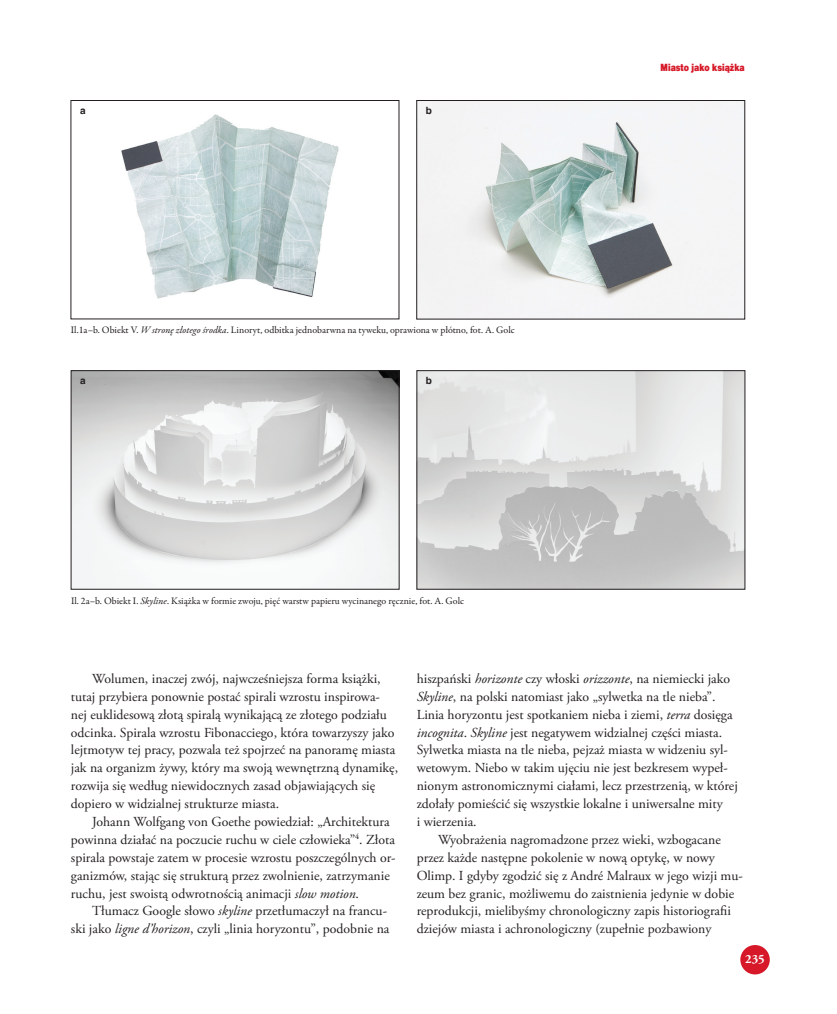
<style>
.page{position:relative;width:837px;height:1014px;background:#fff}
.page>*{position:absolute;margin:0;border:0;box-sizing:border-box;transform-origin:0 0}
.t1{font:13.75px/17.9px "Adobe Garamond Pro";color:#231f20}
.t2{font:700 12.5px "Adobe Garamond Pro";color:#fff}
.t3{font:10px "Garamond Premr Pro";color:#231f20}
.t4{font:10px "Switzer C Cnd EFN Black";color:#d61828}
.t5{font:700 10px "Switzerland";color:#231f20}
.s1{font-style:italic}
</style>
<div class="page">
<div style="left:740px;top:944px;width:29px;height:30px;background:#d61828;border-radius:50%"></div>
<img style="left:121px;top:114px;width:218px;height:185px">
<div style="left:71px;top:100px;width:328px;height:219px;border:1px solid #231f20"></div>
<img style="left:418px;top:102px;width:324px;height:215px">
<div style="left:416px;top:100px;width:328px;height:219px;border:1px solid #231f20"></div>
<img style="left:73px;top:372px;width:324px;height:215px">
<div style="left:71px;top:370px;width:328px;height:219px;border:1px solid #231f20"></div>
<img style="left:418px;top:372px;width:324px;height:215px">
<div style="left:416px;top:370px;width:328px;height:219px;border:1px solid #231f20"></div>
<p class="t5" style="left:80px;top:105px;width:7px">a</p>
<p class="t5" style="left:425px;top:105px;width:8px">b</p>
<p class="t3" style="left:71px;top:324px;width:445px">Il.1a–b. Obiekt V. <span class="s1">W stronę złotego środka</span>. Linoryt, odbitka jednobarwna na tyweku, oprawiona w płótno, fot. A. Golc</p>
<p class="t5" style="left:80px;top:375px;width:7px">a</p>
<p class="t5" style="left:425px;top:375px;width:8px">b</p>
<p class="t3" style="left:71px;top:594px;width:394px">Il. 2a–b. Obiekt I. <span class="s1">Skyline</span>. Książka w formie zwoju, pięć warstw papieru wycinanego ręcznie, fot. A. Golc</p>
<p class="t4" style="left:660px;top:61px;width:86px">Miasto jako książka</p>
<p class="t1" style="left:71px;top:670px;width:328px;text-indent:21px">Wolumen, inaczej zwój, najwcześniejsza forma książki, tutaj przybiera ponownie postać spirali wzrostu inspirowa&shy;nej euklidesową złotą spiralą wynikającą ze złotego podziału odcinka. Spirala wzrostu Fibonacciego, która towarzyszy jako lejtmotyw tej pracy, pozwala też spojrzeć na panoramę miasta jak na organizm żywy, który ma swoją wewnętrzną dynamikę, rozwija się według niewidocznych zasad objawiających się dopiero w widzialnej strukturze miasta.</p>
<p class="t1" style="left:71px;top:813px;width:326px;text-indent:21px">Johann Wolfgang von Goethe powiedział: „Architektura powinna działać na poczucie ruchu w ciele człowieka”<sup>4</sup>. Złota spirala powstaje zatem w procesie wzrostu poszczególnych or&shy;ganizmów, stając się strukturą przez zwolnienie, zatrzymanie ruchu, jest swoistą odwrotnością animacji <span class="s1">slow motion</span>.</p>
<p class="t1" style="left:71px;top:902px;width:320px;text-align:right">Tłumacz Google słowo <span class="s1">skyline</span> przetłumaczył na francu-<br>ski jako <span class="s1">ligne d’horizon</span>, czyli „linia horyzontu”, podobnie na</p>
<p class="t1" style="left:416px;top:670px;width:323px">hiszpański <span class="s1">horizonte</span> czy włoski <span class="s1">orizzonte</span>, na niemiecki jako <span class="s1">Skyline</span>, na polski natomiast jako „sylwetka na tle nieba”.<br>Linia horyzontu jest spotkaniem nieba i ziemi, <span class="s1">terra</span> dosięga <span class="s1">incognita</span>. <span class="s1">Skyline</span> jest negatywem widzialnej części miasta.<br>Sylwetka miasta na tle nieba, pejzaż miasta w widzeniu syl&shy;wetowym. Niebo w takim ujęciu nie jest bezkresem wypeł&shy;nionym astronomicznymi ciałami, lecz przestrzenią, w której zdołały pomieścić się wszystkie lokalne i uniwersalne mity<br>i wierzenia.</p>
<p class="t1" style="left:416px;top:831px;width:327px;text-indent:21px">Wyobrażenia nagromadzone przez wieki, wzbogacane przez każde następne pokolenie w nową optykę, w nowy Olimp. I gdyby zgodzić się z André Malraux w jego wizji mu&shy;zeum bez granic, możliwemu do zaistnienia jedynie w dobie reprodukcji, mielibyśmy chronologiczny zapis historiografii dziejów miasta i achronologiczny (zupełnie pozbawiony</p>
<p class="t2" style="left:745px;top:951px;width:21px">235</p>
</div>
